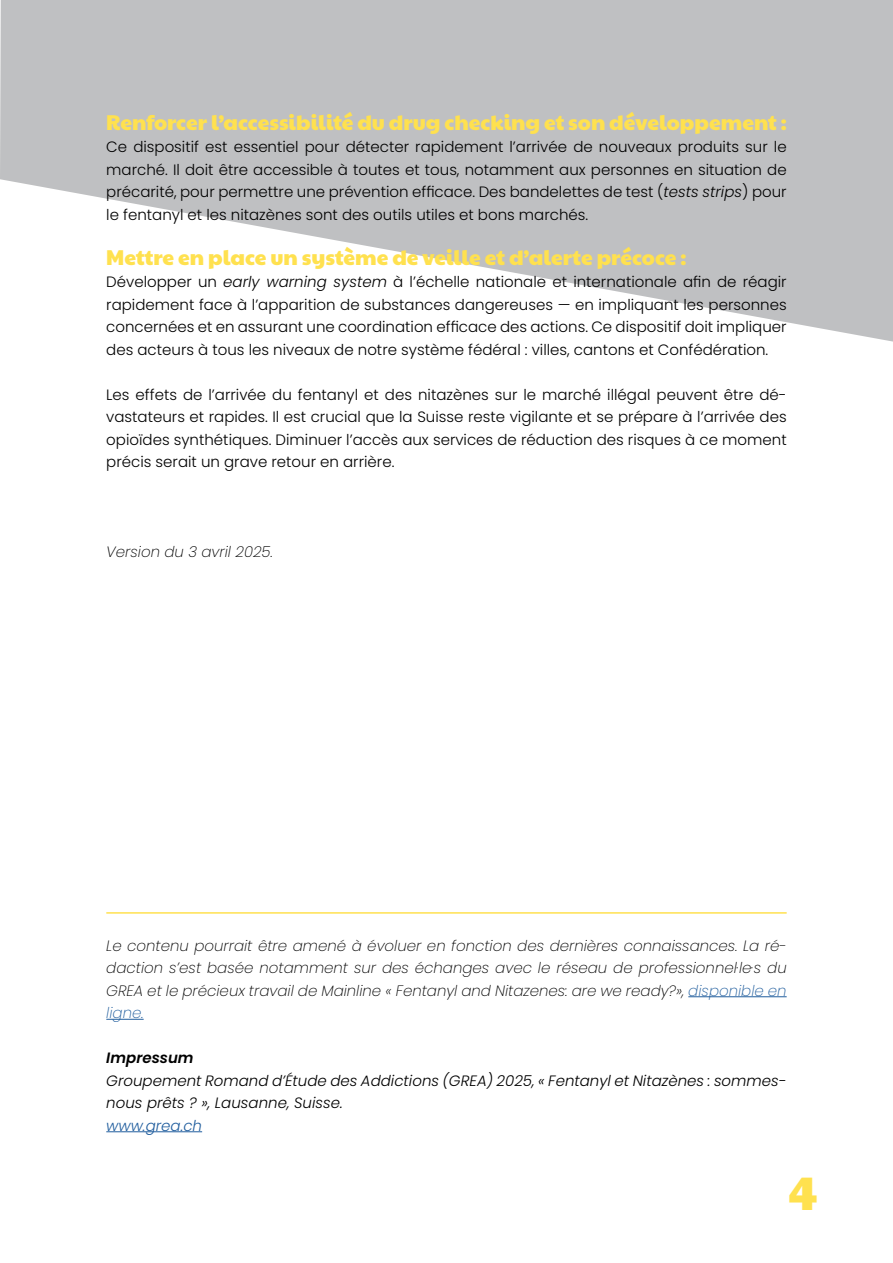
<style>
.page{position:relative;width:893px;height:1263px;background:#fff}
.page>*{position:absolute;margin:0;border:0;box-sizing:border-box;transform-origin:0 0}
.t1{font:46.5px "Paytone One";color:#ffe14f}
.t2{font:21px "Paytone One";color:#ffe14f}
.t3{font:300 15px/22.5px "Poppins";color:#000;text-align:justify}
.t4{font:italic 200 15px/22.5px "Poppins";color:#000;text-align:justify}
.t5{font:italic 300 15px/22.5px "Poppins";color:#000}
.t6{font:italic 300 15px "Poppins";color:#215e9e}
.t7{font:italic 600 15px "Poppins";color:#000}
.s1{font-style:italic}
.s2{color:#215e9e}
</style>
<div class="page">
<svg style="left:0;top:0;width:893px;height:342px;fill:#bfc0c2"></svg>
<hr style="left:688px;top:996px;width:99px;height:1px;background:#215e9e">
<hr style="left:106px;top:1019px;width:38px;height:1px;background:#215e9e">
<hr style="left:106px;top:1131px;width:96px;height:1px;background:#215e9e">
<hr style="left:106px;top:912px;width:681px;height:2px;background:#ffe14f">
<h2 class="t2" style="left:106px;top:104px;width:682px">Renforcer l’accessibilité du drug checking et son développement :</h2>
<p class="t3" style="left:106px;top:136px;width:682px">Ce dispositif est essentiel pour détecter rapidement l’arrivée de nouveaux produits sur le marché. Il doit être accessible à toutes et tous, notamment aux personnes en situation de précarité, pour permettre une prévention efficace. Des bandelettes de test (<span class="s1">tests strips</span>) pour le fentanyl et les nitazènes sont des outils utiles et bons marchés.</p>
<h2 class="t2" style="left:106px;top:239px;width:582px">Mettre en place un système de veille et d’alerte précoce :</h2>
<p class="t3" style="left:106px;top:271px;width:682px">Développer un <span class="s1">early warning system</span> à l’échelle nationale et internationale afin de réagir rapidement face à l’apparition de substances dangereuses — en impliquant les personnes concernées et en assurant une coordination efficace des actions. Ce dispositif doit impliquer des acteurs à tous les niveaux de notre système fédéral : villes, cantons et Confédération.</p>
<p class="t3" style="left:106px;top:383px;width:682px">Les effets de l’arrivée du fentanyl et des nitazènes sur le marché illégal peuvent être dé&shy;vastateurs et rapides. Il est crucial que la Suisse reste vigilante et se prépare à l’arrivée des opioïdes synthétiques. Diminuer l’accès aux services de réduction des risques à ce moment précis serait un grave retour en arrière.</p>
<p class="t4" style="left:106px;top:541px;width:168px">Version du 3 avril 2025.</p>
<p class="t4" style="left:106px;top:934px;width:682px">Le contenu pourrait être amené à évoluer en fonction des dernières connaissances. La ré&shy;daction s’est basée notamment sur des échanges avec le réseau de professionnel·le·s du GREA et le précieux travail de Mainline « Fentanyl and Nitazenes: are we ready?», <span class="s2">disponible en ligne.</span></p>
<p class="t7" style="left:106px;top:1049px;width:89px">Impressum</p>
<p class="t5" style="left:106px;top:1069px;width:682px">Groupement Romand d’Étude des Addictions (GREA) 2025, « Fentanyl et Nitazènes : sommes&shy;nous prêts ? », Lausanne, Suisse.</p>
<p class="t6" style="left:106px;top:1117px;width:97px">www.grea.ch</p>
<h1 class="t1" style="left:788px;top:1153px;width:31px">4</h1>
</div>
